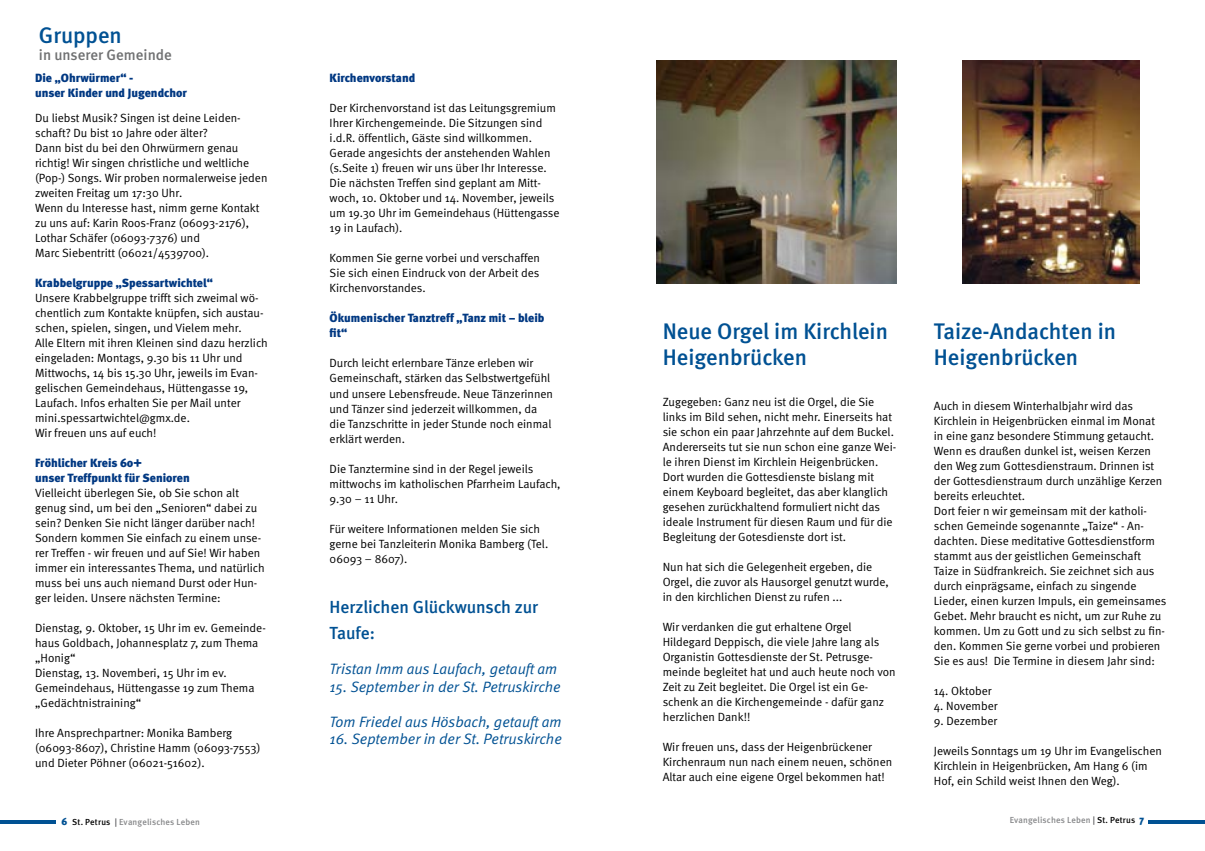
<style>
.page{position:relative;width:1205px;height:851px;background:#fff}
.page>*{position:absolute;margin:0;border:0;box-sizing:border-box;transform-origin:0 0}
.t1{font:500 22.5px/26.2px "Meta";color:#005193}
.t2{font:500 17.5px/26.2px "Meta";color:#005193}
.t3{font:italic 15px "Meta Normal";color:#005193}
.t4{font:500 15px "Meta";color:#707172}
.t5{font:11.88px/15px "Meta Normal";color:#000}
.t6{font:900 11.88px/15px "Meta";color:#003882}
.t7{font:500 8.75px "Meta";letter-spacing:.02em;color:#87888a}
.s1{font-weight:900;font-size:10px;color:#005193}
.s2{color:#000}
.s3{color:#58585a}
</style>
<div class="page">
<hr style="left:0;top:820px;width:56px;height:3px;background:#005193">
<hr style="left:1148px;top:820px;width:57px;height:3px;background:#005193">
<img style="left:962px;top:60px;width:177px;height:223px">
<img style="left:656px;top:60px;width:240px;height:223px">
<h1 class="t1" style="left:39px;top:22px;width:84px">Gruppen</h1>
<p class="t4" style="left:39px;top:46px;width:134px">in unserer Gemeinde</p>
<p class="t6" style="left:35px;top:71px;width:153px">Die „Ohrwürmer“ -<br>unser Kinder und Jugendchor</p>
<p class="t5" style="left:35px;top:110px;width:234px">Du liebst Musik? Singen ist deine Leiden&shy;schaft? Du bist 10 Jahre oder älter?<br>Dann bist du bei den Ohrwürmern genau richtig! Wir singen christliche und weltliche (Pop-) Songs. Wir proben normalerweise jeden zweiten Freitag um 17:30 Uhr.<br>Wenn du Interesse hast, nimm gerne Kontakt zu uns auf: Karin Roos-Franz (06093-2176), Lothar Schäfer (06093-7376) und<br>Marc Siebentritt (06021/4539700).</p>
<p class="t6" style="left:35px;top:275px;width:179px">Krabbelgruppe „Spessartwichtel“</p>
<p class="t5" style="left:35px;top:290px;width:234px">Unsere Krabbelgruppe trifft sich zweimal wö&shy;chentlich zum Kontakte knüpfen, sich austau&shy;schen, spielen, singen, und Vielem mehr.<br>Alle Eltern mit ihren Kleinen sind dazu herzlich eingeladen: Montags, 9.30 bis 11 Uhr und Mittwochs, 14 bis 15.30 Uhr, jeweils im Evan&shy;gelischen Gemeindehaus, Hüttengasse 19, Laufach. Infos erhalten Sie per Mail unter mini.spessartwichtel@gmx.de.<br>Wir freuen uns auf euch!</p>
<p class="t6" style="left:35px;top:455px;width:156px">Fröhlicher Kreis 60+<br>unser Treffpunkt für Senioren</p>
<p class="t5" style="left:35px;top:485px;width:231px">Vielleicht überlegen Sie, ob Sie schon alt genug sind, um bei den „Senioren“ dabei zu sein? Denken Sie nicht länger darüber nach!<br>Sondern kommen Sie einfach zu einem unse&shy;rer Treffen - wir freuen und auf Sie! Wir haben immer ein interessantes Thema, und natürlich muss bei uns auch niemand Durst oder Hun&shy;ger leiden. Unsere nächsten Termine:</p>
<p class="t5" style="left:35px;top:620px;width:232px">Dienstag, 9. Oktober, 15 Uhr im ev. Gemeinde&shy;haus Goldbach, Johannesplatz 7, zum Thema „Honig“<br>Dienstag, 13. Novemberi, 15 Uhr im ev.<br>Gemeindehaus, Hüttengasse 19 zum Thema „Gedächtnistraining“</p>
<p class="t5" style="left:35px;top:725px;width:227px">Ihre Ansprechpartner: Monika Bamberg (06093-8607), Christine Hamm (06093-7553) und Dieter Pöhner (06021-51602).</p>
<p class="t6" style="left:330px;top:71px;width:87px">Kirchenvorstand</p>
<p class="t5" style="left:330px;top:100px;width:231px">Der Kirchenvorstand ist das Leitungsgremium Ihrer Kirchengemeinde. Die Sitzungen sind i.d.R. öffentlich, Gäste sind willkommen.<br>Gerade angesichts der anstehenden Wahlen (s.Seite 1) freuen wir uns über Ihr Interesse.<br>Die nächsten Treffen sind geplant am Mitt&shy;woch, 10. Oktober und 14. November, jeweils um 19.30 Uhr im Gemeindehaus (Hüttengasse 19 in Laufach).</p>
<p class="t5" style="left:330px;top:250px;width:212px;text-align:justify">Kommen Sie gerne vorbei und verschaffen Sie sich einen Eindruck von der Arbeit des Kirchenvorstandes.</p>
<p class="t6" style="left:330px;top:310px;width:216px">Ökumenischer Tanztreff „Tanz mit – bleib fit“</p>
<p class="t5" style="left:330px;top:355px;width:225px">Durch leicht erlernbare Tänze erleben wir Gemeinschaft, stärken das Selbstwertgefühl und unsere Lebensfreude. Neue Tänzerinnen und Tänzer sind jederzeit willkommen, da die Tanzschritte in jeder Stunde noch einmal erklärt werden.</p>
<p class="t5" style="left:330px;top:460px;width:232px">Die Tanztermine sind in der Regel jeweils mittwochs im katholischen Pfarrheim Laufach,<br>9.30 – 11 Uhr.</p>
<p class="t5" style="left:330px;top:520px;width:220px">Für weitere Informationen melden Sie sich gerne bei Tanzleiterin Monika Bamberg (Tel.<br>06093 – 8607).</p>
<h2 class="t2" style="left:330px;top:593px;width:210px">Herzlichen Glückwunsch zur<br>Taufe:</h2>
<p class="t3" style="left:330px;top:660px;width:229px">Tristan Imm aus Laufach, getauft am</p>
<p class="t3" style="left:330px;top:678px;width:232px">15. September in der St. Petruskirche</p>
<p class="t3" style="left:330px;top:713px;width:234px">Tom Friedel aus Hösbach, getauft am</p>
<p class="t3" style="left:330px;top:730px;width:234px">16. September in der St. Petruskirche</p>
<h1 class="t1" style="left:663px;top:317px;width:227px">Neue Orgel im Kirchlein<br>Heigenbrücken</h1>
<p class="t5" style="left:663px;top:394px;width:235px">Zugegeben: Ganz neu ist die Orgel, die Sie links im Bild sehen, nicht mehr. Einerseits hat sie schon ein paar Jahrzehnte auf dem Buckel.<br>Andererseits tut sie nun schon eine ganze Wei&shy;le ihren Dienst im Kirchlein Heigenbrücken.<br>Dort wurden die Gottesdienste bislang mit einem Keyboard begleitet, das aber klanglich gesehen zurückhaltend formuliert nicht das ideale Instrument für diesen Raum und für die Begleitung der Gotesdienste dort ist.</p>
<p class="t5" style="left:663px;top:559px;width:228px">Nun hat sich die Gelegenheit ergeben, die<br>Orgel, die zuvor als Hausorgel genutzt wurde, in den kirchlichen Dienst zu rufen ...</p>
<p class="t5" style="left:663px;top:619px;width:234px">Wir verdanken die gut erhaltene Orgel Hildegard Deppisch, die viele Jahre lang als Organistin Gottesdienste der St. Petrusge&shy;meinde begleitet hat und auch heute noch von Zeit zu Zeit begleitet. Die Orgel ist ein Ge&shy;schenk an die Kirchengemeinde - dafür ganz herzlichen Dank!!</p>
<p class="t5" style="left:663px;top:739px;width:231px">Wir freuen uns, dass der Heigenbrückener<br>Kirchenraum nun nach einem neuen, schönen<br>Altar auch eine eigene Orgel bekommen hat!</p>
<h1 class="t1" style="left:934px;top:317px;width:184px">Taize-Andachten in<br>Heigenbrücken</h1>
<p class="t5" style="left:934px;top:398px;width:234px">Auch in diesem Winterhalbjahr wird das Kirchlein in Heigenbrücken einmal im Monat in eine ganz besondere Stimmung getaucht.<br>Wenn es draußen dunkel ist, weisen Kerzen den Weg zum Gottesdienstraum. Drinnen ist der Gottesdienstraum durch unzählige Kerzen bereits erleuchtet.<br>Dort feier n wir gemeinsam mit der katholi&shy;schen Gemeinde sogenannte „Taize“ - An&shy;dachten. Diese meditative Gottesdienstform stammt aus der geistlichen Gemeinschaft Taize in Südfrankreich. Sie zeichnet sich aus durch einprägsame, einfach zu singende Lieder, einen kurzen Impuls, ein gemeinsames Gebet. Mehr braucht es nicht, um zur Ruhe zu kommen. Um zu Gott und zu sich selbst zu fin&shy;den. Kommen Sie gerne vorbei und probieren Sie es aus! Die Termine in diesem Jahr sind:</p>
<p class="t5" style="left:934px;top:683px;width:59px">14. Oktober</p>
<p class="t5" style="left:934px;top:698px;width:65px">4. November</p>
<p class="t5" style="left:934px;top:713px;width:65px">9. Dezember</p>
<p class="t5" style="left:934px;top:743px;width:230px">Jeweils Sonntags um 19 Uhr im Evangelischen<br>Kirchlein in Heigenbrücken, Am Hang 6 (im<br>Hof, ein Schild weist Ihnen den Weg).</p>
<p class="t7" style="left:61px;top:816px;width:140px"><span class="s1">6</span> <span class="s2">St. Petrus</span> <span class="s3">|</span> Evangelisches Leben</p>
<p class="t7" style="left:1010px;top:814px;width:136px">Evangelisches Leben <span class="s3">|</span> <span class="s2">St. Petrus</span> <span class="s1">7</span></p>
</div>
